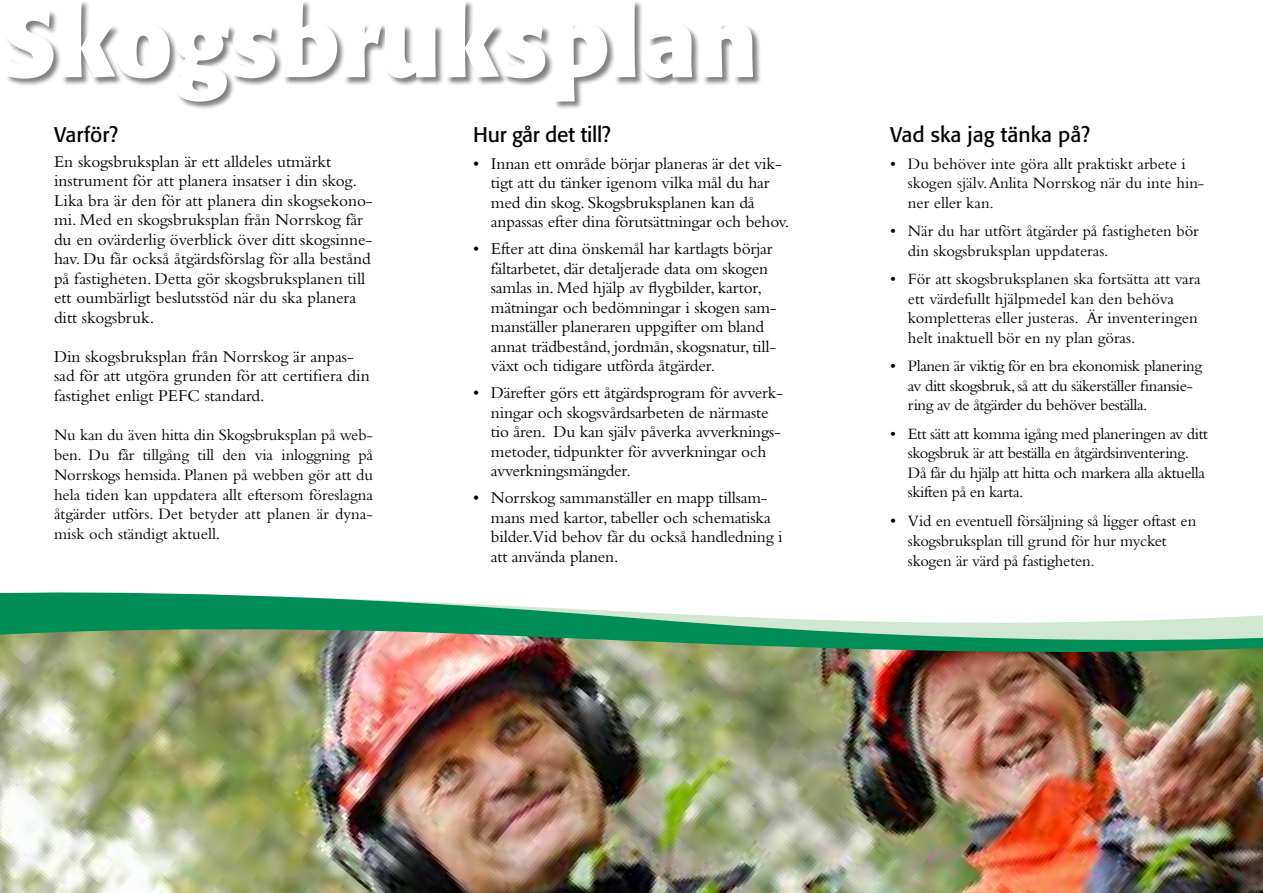
<style>
.page{position:relative;width:1263px;height:893px;background:#fff}
.page>*{position:absolute;margin:0;border:0;box-sizing:border-box;transform-origin:0 0}
.t1{font:700 97.5px "Formata BQ";color:#fff}
.t2{font:21px "Formata BQ";color:#000}
.t3{font:17.25px/19.5px "Bembo";letter-spacing:-.01em;color:#000}
.t4{font:16.5px/19.5px "Bembo";letter-spacing:-.01em;color:#000}
.s1{font-size:17.25px}
</style>
<div class="page">
<img style="left:0;top:652px;width:1263px;height:241px">
<div style="left:5px;top:0;width:757px;height:110px;background:#000;opacity:.5"></div>
<svg style="left:0;top:592px;width:1263px;height:60px"></svg>
<h1 class="t1" style="left:0;top:-18px;width:759px">Skogsbruksplan</h1>
<p class="t2" style="left:54px;top:122px;width:66px">Varför?</p>
<p class="t3" style="left:54px;top:151px;width:320px">En skogsbruksplan är ett alldeles utmärkt instrument för att planera insatser i din skog.<br>Lika bra är den för att planera din skogsekono&shy;mi. Med en skogsbruksplan från Norrskog får du en ovärderlig överblick över ditt skogsinne&shy;hav. Du får också åtgärdsförslag för alla bestånd på fastigheten. Detta gör skogsbruksplanen till ett oumbärligt beslutsstöd när du ska planera ditt skogsbruk.</p>
<p class="t3" style="left:54px;top:346px;width:317px">Din skogsbruksplan från Norrskog är anpas&shy;sad för att utgöra grunden för att certifiera din fastighet enligt PEFC standard.</p>
<p class="t4" style="left:54px;top:425px;width:320px;text-align:justify">Nu kan du även hitta din Skogsbruksplan på web&shy;ben. Du får tillgång till den via inloggning på Norrskogs hemsida. Planen på webben gör att du hela tiden kan uppdatera allt eftersom föreslagna åtgärder utförs. Det betyder att planen är dyna&shy;misk och ständigt aktuell.</p>
<p class="t2" style="left:473px;top:122px;width:139px">Hur går det till?</p>
<p class="t3" style="left:491px;top:153px;width:300px;text-indent:-18px">• Innan ett område börjar planeras är det vik&shy;tigt att du tänker igenom vilka mål du har med din skog. Skogsbruksplanen kan då anpassas efter dina förutsättningar och behov.</p>
<p class="t3" style="left:491px;top:239px;width:287px;text-indent:-18px">• Efter att dina önskemål har kartlagts börjar fältarbetet, där detaljerade data om skogen samlas in. Med hjälp av flygbilder, kartor, mätningar och bedömningar i skogen sam&shy;manställer planeraren uppgifter om bland annat trädbestånd, jordmån, skogsnatur, till&shy;växt och tidigare utförda åtgärder.</p>
<p class="t3" style="left:491px;top:383px;width:294px;text-indent:-18px">• Därefter görs ett åtgärdsprogram för avverk&shy;ningar och skogsvårdsarbeten de närmaste tio åren. Du kan själv påverka avverknings&shy;metoder, tidpunkter för avverkningar och avverkningsmängder.</p>
<p class="t3" style="left:491px;top:488px;width:293px;text-indent:-18px">• Norrskog sammanställer en mapp tillsam&shy;mans med kartor, tabeller och schematiska bilder.Vid behov får du också handledning i att använda planen.</p>
<p class="t2" style="left:890px;top:122px;width:202px">Vad ska jag tänka på?</p>
<p class="t4" style="left:908px;top:153px;width:298px;text-indent:-18px">• Du behöver inte göra allt praktiskt arbete i skogen själv. Anlita Norrskog när du inte hin&shy;ner eller kan.</p>
<p class="t4" style="left:908px;top:221px;width:292px;text-indent:-18px">• När du har utfört åtgärder på fastigheten bör din skogsbruksplan uppdateras.</p>
<p class="t4" style="left:908px;top:269px;width:294px;text-indent:-18px">• För att skogsbruksplanen ska fortsätta att vara ett värdefullt hjälpmedel kan den behöva kompletteras eller justeras. Är inventeringen helt inaktuell bör en ny plan göras.</p>
<p class="t4" style="left:908px;top:356px;width:296px;text-indent:-18px">• Planen är viktig för en bra ekonomisk planering av ditt skogsbruk, så att du säkerställer finansie&shy;ring av de åtgärder du behöver beställa.</p>
<p class="t4" style="left:908px;top:423px;width:301px;text-indent:-18px">• Ett sätt att komma igång med planeringen av ditt skogsbruk är att beställa en åtgärdsinventering.<br>Då får du hjälp att hitta och markera alla aktuella skiften på en karta.</p>
<p class="t4" style="left:908px;top:511px;width:290px;text-indent:-18px"><span class="s1">•</span> Vid en eventuell försäljning så ligger oftast en skogsbruksplan till grund för hur mycket skogen är värd på fastigheten.</p>
</div>
